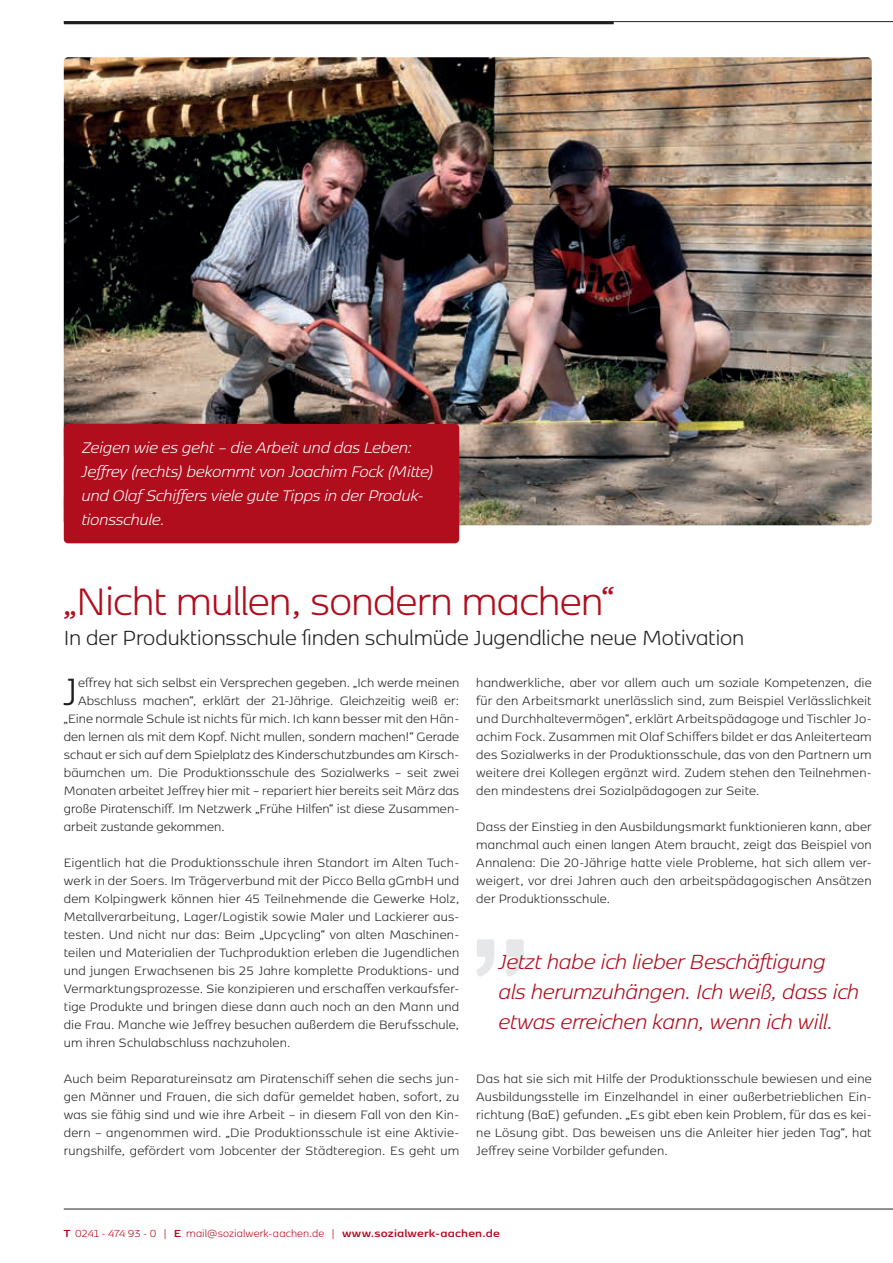
<style>
.page{position:relative;width:893px;height:1263px;background:#fff}
.page>*{position:absolute;margin:0;border:0;box-sizing:border-box;transform-origin:0 0}
.t1{font:300 45px "Kobenhavn Sans";letter-spacing:-.02em;color:#b00d1d}
.t2{font:300 44.7px "Kobenhavn Sans";color:#231f20}
.t3{font:italic 300 24px/30px "Kobenhavn Sans";letter-spacing:-.01em;color:#b00d1d}
.t4{font:300 24px "Kobenhavn Sans";letter-spacing:-.01em;color:#231f20}
.t5{font:italic 300 18px/24px "Kobenhavn Sans";letter-spacing:-.01em;color:#fff}
.t6{font:300 14.25px/18px "Kobenhavn Sans";letter-spacing:.005em;color:#231f20;text-align:justify}
.t7{font:300 12px "Kobenhavn Sans";letter-spacing:.01em;color:#b00d1d}
.s1{font-weight:700}
</style>
<div class="page">
<img style="left:64px;top:57px;width:808px;height:468px">
<hr style="left:64px;top:21px;width:829px;height:1px;background:#231f20">
<hr style="left:64px;top:1209px;width:829px;height:1px;background:#231f20">
<svg style="left:476px;top:939px;width:48px;height:38px"></svg>
<hr style="left:64px;top:21px;width:550px;height:3px;background:#231f20">
<div style="left:64px;top:424px;width:395px;height:119px;background:#b00d1d;border-radius:4px"></div>
<p class="t5" style="left:81px;top:435px;width:354px">Zeigen wie es geht – die Arbeit und das Leben:<br>Jeffrey (rechts) bekommt von Joachim Fock (Mitte) und Olaf Schiffers viele gute Tipps in der Produk&shy;tionsschule.</p>
<h1 class="t1" style="left:64px;top:572px;width:552px">„Nicht mullen, sondern machen“</h1>
<h3 class="t4" style="left:64px;top:622px;width:682px">In der Produktionsschule finden schulmüde Jugendliche neue Motivation</h3>
<h2 class="t2" style="left:63px;top:662px;width:17px">J</h2>
<p class="t6" style="left:78px;top:673px;width:383px">effrey hat sich selbst ein Versprechen gegeben. „Ich werde meinen</p>
<p class="t6" style="left:78px;top:691px;width:383px">Abschluss machen“, erklärt der 21-Jährige. Gleichzeitig weiß er:</p>
<p class="t6" style="left:64px;top:709px;width:397px">„Eine normale Schule ist nichts für mich. Ich kann besser mit den Hän-</p>
<p class="t6" style="left:64px;top:727px;width:397px">den lernen als mit dem Kopf. Nicht mullen, sondern machen!“ Gerade</p>
<p class="t6" style="left:64px;top:745px;width:397px">schaut er sich auf dem Spielplatz des Kinderschutzbundes am Kirsch-</p>
<p class="t6" style="left:64px;top:763px;width:397px">bäumchen um. Die Produktionsschule des Sozialwerks – seit zwei</p>
<p class="t6" style="left:64px;top:781px;width:397px">Monaten arbeitet Jeffrey hier mit – repariert hier bereits seit März das</p>
<p class="t6" style="left:64px;top:799px;width:397px">große Piratenschiff. Im Netzwerk „Frühe Hilfen“ ist diese Zusammen-</p>
<p class="t6" style="left:64px;top:817px;width:162px">arbeit zustande gekommen.</p>
<p class="t6" style="left:64px;top:853px;width:397px">Eigentlich hat die Produktionsschule ihren Standort im Alten Tuch&shy;werk in der Soers. Im Trägerverbund mit der Picco Bella gGmbH und dem Kolpingwerk können hier 45 Teilnehmende die Gewerke Holz, Metallverarbeitung, Lager/Logistik sowie Maler und Lackierer aus&shy;testen. Und nicht nur das: Beim „Upcycling“ von alten Maschinen&shy;teilen und Materialien der Tuchproduktion erleben die Jugendlichen und jungen Erwachsenen bis 25 Jahre komplette Produktions- und Vermarktungsprozesse. Sie konzipieren und erschaffen verkaufsfer&shy;tige Produkte und bringen diese dann auch noch an den Mann und die Frau. Manche wie Jeffrey besuchen außerdem die Berufsschule, um ihren Schulabschluss nachzuholen.</p>
<p class="t6" style="left:64px;top:1069px;width:397px">Auch beim Reparatureinsatz am Piratenschiff sehen die sechs jun&shy;gen Männer und Frauen, die sich dafür gemeldet haben, sofort, zu was sie fähig sind und wie ihre Arbeit – in diesem Fall von den Kin&shy;dern – angenommen wird. „Die Produktionsschule ist eine Aktivie&shy;rungshilfe, gefördert vom Jobcenter der Städteregion. Es geht um</p>
<p class="t6" style="left:476px;top:673px;width:397px">handwerkliche, aber vor allem auch um soziale Kompetenzen, die für den Arbeitsmarkt unerlässlich sind, zum Beispiel Verlässlichkeit und Durchhaltevermögen“, erklärt Arbeitspädagoge und Tischler Jo&shy;achim Fock. Zusammen mit Olaf Schiffers bildet er das Anleiterteam des Sozialwerks in der Produktionsschule, das von den Partnern um weitere drei Kollegen ergänzt wird. Zudem stehen den Teilnehmen&shy;den mindestens drei Sozialpädagogen zur Seite.</p>
<p class="t6" style="left:476px;top:817px;width:397px">Dass der Einstieg in den Ausbildungsmarkt funktionieren kann, aber manchmal auch einen langen Atem braucht, zeigt das Beispiel von Annalena: Die 20-Jährige hatte viele Probleme, hat sich allem ver&shy;weigert, vor drei Jahren auch den arbeitspädagogischen Ansätzen der Produktionsschule.</p>
<h3 class="t3" style="left:497px;top:946px;width:362px">Jetzt habe ich lieber Beschäftigung<br>als herumzuhängen. Ich weiß, dass ich etwas erreichen kann, wenn ich will.</h3>
<p class="t6" style="left:476px;top:1069px;width:397px">Das hat sie sich mit Hilfe der Produktionsschule bewiesen und eine Ausbildungsstelle im Einzelhandel in einer außerbetrieblichen Ein&shy;richtung (BaE) gefunden. „Es gibt eben kein Problem, für das es kei&shy;ne Lösung gibt. Das beweisen uns die Anleiter hier jeden Tag“, hat Jeffrey seine Vorbilder gefunden.</p>
<p class="t7" style="left:64px;top:1225px;width:437px"><span class="s1">T</span> 0241 - 474 93 - 0 | <span class="s1">E</span> mail@sozialwerk-aachen.de | <span class="s1">www.sozialwerk-aachen.de</span></p>
</div>
